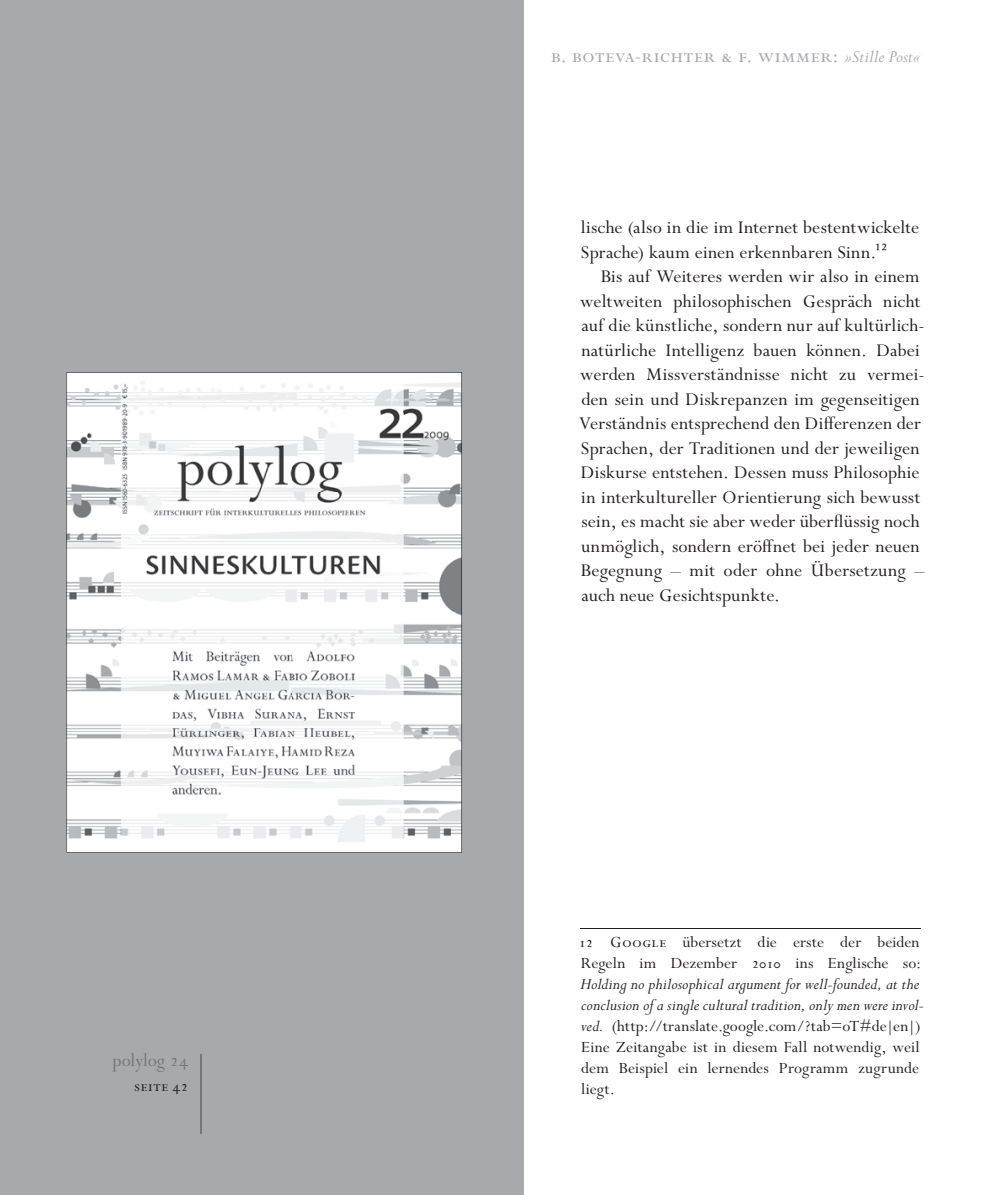
<style>
.page{position:relative;width:997px;height:1195px;background:#fff}
.page>*{position:absolute;margin:0;border:0;box-sizing:border-box;transform-origin:0 0}
.t1{font:22.75px "Perpetua Diakrit";letter-spacing:.02em;color:#a8a9ad}
.t2{font:20.12px/24.5px "Perpetua Diakrit";letter-spacing:.005em;color:#231f20}
.t3{font:20.12px "Perpetua Diakrit";color:#757679}
.t4{font:17.5px/21px "Perpetua Diakrit";letter-spacing:.005em;color:#231f20}
.s1{font-style:italic;font-size:19.25px}
.s2{font-size:21px}
.s3{font-style:italic}
</style>
<div class="page">
<div style="left:0;top:0;width:524px;height:1195px;background:#a8a9ad"></div>
<hr style="left:580px;top:928px;width:340px;height:1px;background:#231f20">
<svg style="left:66px;top:372px;width:396px;height:481px"></svg>
<hr style="left:200px;top:1054px;width:1px;height:79px;background:#757679">
<svg style="left:0;top:1191px;width:3px;height:4px"></svg>
<p class="t3" style="left:112px;top:1049px;width:77px">polylog 24</p>
<p class="t4" style="left:134px;top:1075px;width:55px">Seite 42</p>
<p class="t1" style="left:551px;top:42px;width:371px">B. Boteva-Richter &amp; F. Wimmer: <span class="s1">»Stille Post«</span></p>
<p class="t2" style="left:580px;top:215px;width:340px">lische (also in die im Internet bestentwickelte<br>Sprache) kaum einen erkennbaren Sinn.<span class="s2">12</span></p>
<p class="t2" style="left:579px;top:264px;width:347px;text-indent:21px">Bis auf Weiteres werden wir also in einem weltweiten philosophischen Gespräch nicht auf die künstliche, sondern nur auf kultürlich&shy;natürliche Intelligenz bauen können. Dabei werden Missverständnisse nicht zu vermei&shy;den sein und Diskrepanzen im gegenseitigen Verständnis entsprechend den Differenzen der Sprachen, der Traditionen und der jeweiligen Diskurse entstehen. Dessen muss Philosophie in interkultureller Orientierung sich bewusst sein, es macht sie aber weder überflüssig noch unmöglich, sondern eröffnet bei jeder neuen Begegnung – mit oder ohne Übersetzung – auch neue Gesichtspunkte.</p>
<p class="t4" style="left:578px;top:931px;width:344px">12 Google übersetzt die erste der beiden<br>Regeln im Dezember 2010 ins Englische so:</p>
<p class="t4" style="left:580px;top:973px;width:345px"><span class="s3">Holding no philosophical argument for well-founded, at the conclusion of a single cultural tradition, only men were invol&shy;ved.</span> (http://translate.google.com/?tab=oT#de|en|)<br>Eine Zeitangabe ist in diesem Fall notwendig, weil dem Beispiel ein lernendes Programm zugrunde liegt.</p>
</div>
